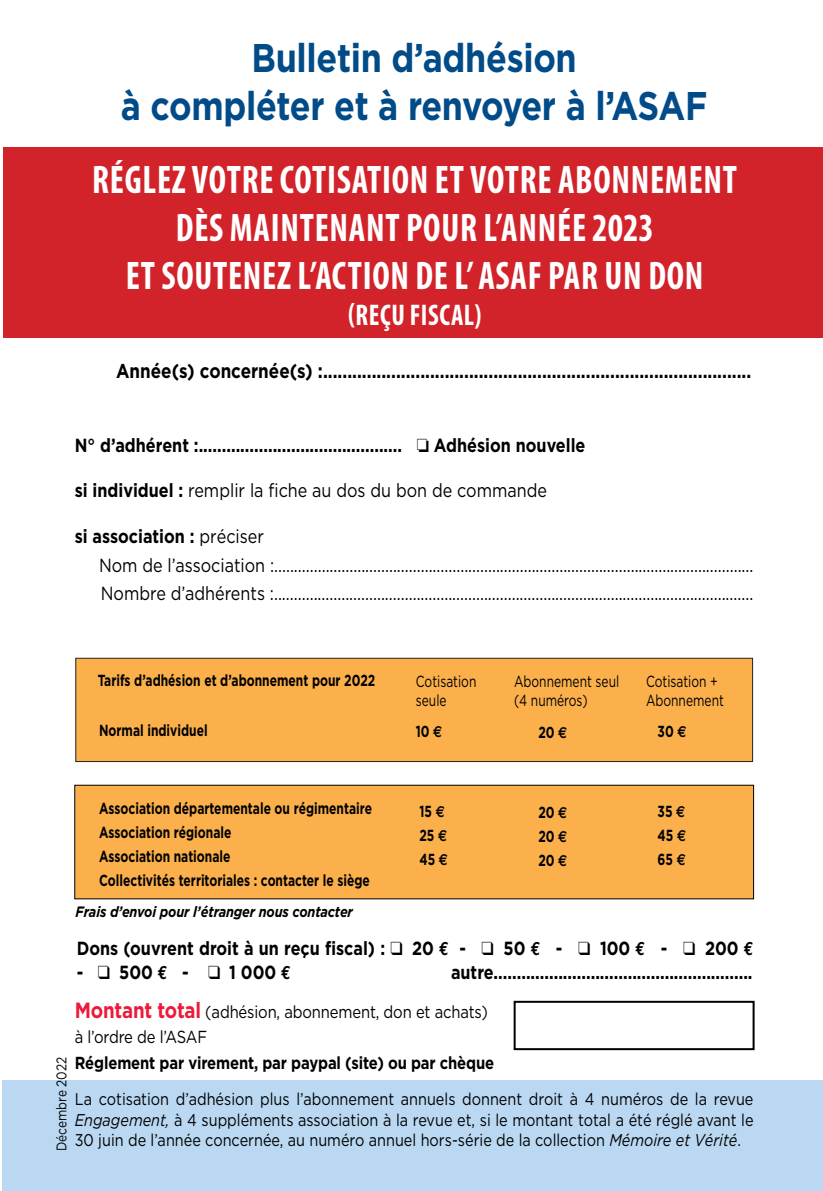
<style>
.page{position:relative;width:823px;height:1191px;background:#fff}
.page>*{position:absolute;margin:0;border:0;box-sizing:border-box;transform-origin:0 0}
.t1{font:700 condensed 40px/48px "Myriad Pro";letter-spacing:.02em;color:#fff;scale:.9 1}
.t2{font:700 40px/48px "Gotham";letter-spacing:-.01em;color:#004b88;text-align:center;scale:.85 1}
.t3{font:700 condensed 30px "Myriad Pro";letter-spacing:.02em;color:#fff;scale:.9 1}
.t4{font:700 20px "Gotham";color:#000;scale:.85 1}
.t5{font:19px/28.8px "Gotham";color:#000;scale:.85 1}
.t6{font:700 19px "Gotham";color:#000;scale:.85 1}
.t7{font:17.4px/25.2px "Gotham";letter-spacing:-.01em;color:#000;scale:.85 1}
.t8{font:700 17.4px "Gotham";letter-spacing:-.01em;color:#000;scale:.85 1}
.t9{font:17px/20.4px "Gotham";color:#000;text-align:justify;scale:.85 1}
.t10{font:700 16px/24px "Gotham";color:#000;scale:.75 1}
.t11{font:16px/19.2px "Gotham";color:#000;scale:.75 1}
.t12{font:italic 700 15px "Gotham";letter-spacing:-.01em;color:#000;scale:.85 1}
.t13{font:14px "Gotham";color:#000;scale:.85 1}
.s1{font-style:inherit}
.s2{font-weight:700}
.s3{font-family:"Euro Sans"}
.s4{font-family:"Euro Mono"}
.s5{font-weight:700;font-size:22px;color:#ed1a3b}
.s6{font-style:italic}
</style>
<div class="page">
<div style="left:3px;top:1080px;width:819px;height:111px;background:#bad8f2"></div>
<div style="left:3px;top:147px;width:819px;height:190px;background:#d2232a"></div>
<div style="left:75px;top:785px;width:678px;height:114px;background:#fbb04b"></div>
<div style="left:75px;top:658px;width:677px;height:104px;background:#fbb04b;border:1px solid #222223"></div>
<div style="left:513px;top:1000px;width:241px;height:50px;border:2px solid #000"></div>
<h1 class="t2" style="left:121px;top:33px;width:691px">Bulletin d’adhésion<br>à compléter et à renvoyer à l’ASAF</h1>
<h1 class="t1" style="left:176px;top:155px;width:624px;text-indent:-84px">RÉGLEZ VOTRE COTISATION ET VOTRE ABONNEMENT<br>DÈS MAINTENANT</h1>
<h1 class="t1" style="left:126px;top:203px;width:642px;text-indent:280px">POUR L’ANNÉE 2023<br>ET SOUTENEZ L’ACTION DE L’ ASAF PAR UN DON</h1>
<h2 class="t3" style="left:348px;top:296px;width:150px">(REÇU FISCAL<span class="s1">)</span></h2>
<p class="t4" style="left:116px;top:359px;width:748px">Année(s) concernée(s) :........................................................................................</p>
<p class="t6" style="left:75px;top:434px;width:602px">N° d’adhérent :............................................ □ Adhésion nouvelle</p>
<p class="t5" style="left:75px;top:476px;width:556px"><span class="s2">si individuel :</span> remplir la fiche au dos du bon de commande</p>
<p class="t5" style="left:99px;top:521px;width:771px;text-indent:-24px"><span class="s2">si association :</span> préciser<br>Nom de l’association :.........................................................................................................................<br>Nombre d’adhérents :.........................................................................................................................</p>
<p class="t10" style="left:98px;top:667px;width:371px">Tarifs d’adhésion et d’abonnement pour 2022</p>
<p class="t10" style="left:99px;top:718px;width:146px">Normal individuel</p>
<p class="t11" style="left:415px;top:671px;width:82px">Cotisation seule</p>
<p class="t11" style="left:513px;top:671px;width:142px">Abonnement seul (4 numéros)</p>
<p class="t11" style="left:645px;top:671px;width:105px">Cotisation +<br>Abonnement</p>
<p class="t10" style="left:415px;top:719px;width:37px">10 <span class="s3">€</span></p>
<p class="t10" style="left:657px;top:719px;width:40px">30 <span class="s3">€</span></p>
<p class="t10" style="left:538px;top:720px;width:40px">20 <span class="s3">€</span></p>
<p class="t10" style="left:99px;top:795px;width:365px">Association départementale ou régimentaire Association régionale<br>Association nationale<br>Collectivités territoriales : contacter le siège</p>
<p class="t10" style="left:419px;top:799px;width:39px">15 <span class="s3">€<br></span>25 <span class="s3">€<br></span>45 <span class="s3">€</span></p>
<p class="t10" style="left:538px;top:800px;width:40px;text-align:justify">20 <span class="s3">€ </span>20 <span class="s3">€ </span>20 <span class="s3">€</span></p>
<p class="t10" style="left:657px;top:799px;width:39px;text-align:justify">35 <span class="s3">€ </span>45 <span class="s3">€ </span>65 <span class="s3">€</span></p>
<p class="t12" style="left:76px;top:903px;width:327px">Frais d’envoi pour l’étranger nous contacter</p>
<p class="t6" style="left:77px;top:937px;width:797px">Dons (ouvrent droit à un reçu fiscal) : ❑ 20 <span class="s4">€</span> - ❑ 50 <span class="s4">€</span> - ❑ 100 <span class="s4">€</span> - ❑ 200 <span class="s4">€</span></p>
<p class="t6" style="left:77px;top:961px;width:253px">- ❑ 500 <span class="s4">€</span> - ❑ 1 000 <span class="s4">€</span></p>
<p class="t6" style="left:450px;top:961px;width:356px">autre........................................................</p>
<p class="t13" style="left:54px;top:1151px;width:112px;rotate:-90deg">Décembre 2022</p>
<p class="t7" style="left:75px;top:999px;width:487px"><span class="s5">Montant total</span> (adhésion, abonnement, don et achats) à l’ordre de l’ASAF</p>
<p class="t8" style="left:75px;top:1052px;width:494px">Réglement par virement, par paypal (site) ou par chèque</p>
<p class="t9" style="left:75px;top:1089px;width:799px">La cotisation d’adhésion plus l’abonnement annuels donnent droit à 4 numéros de la revue <span class="s6">Engagement,</span> à 4 suppléments association à la revue et, si le montant total a été réglé avant le 30 juin de l’année concernée, au numéro annuel hors-série de la collection <span class="s6">Mémoire et Vérité</span>.</p>
</div>
